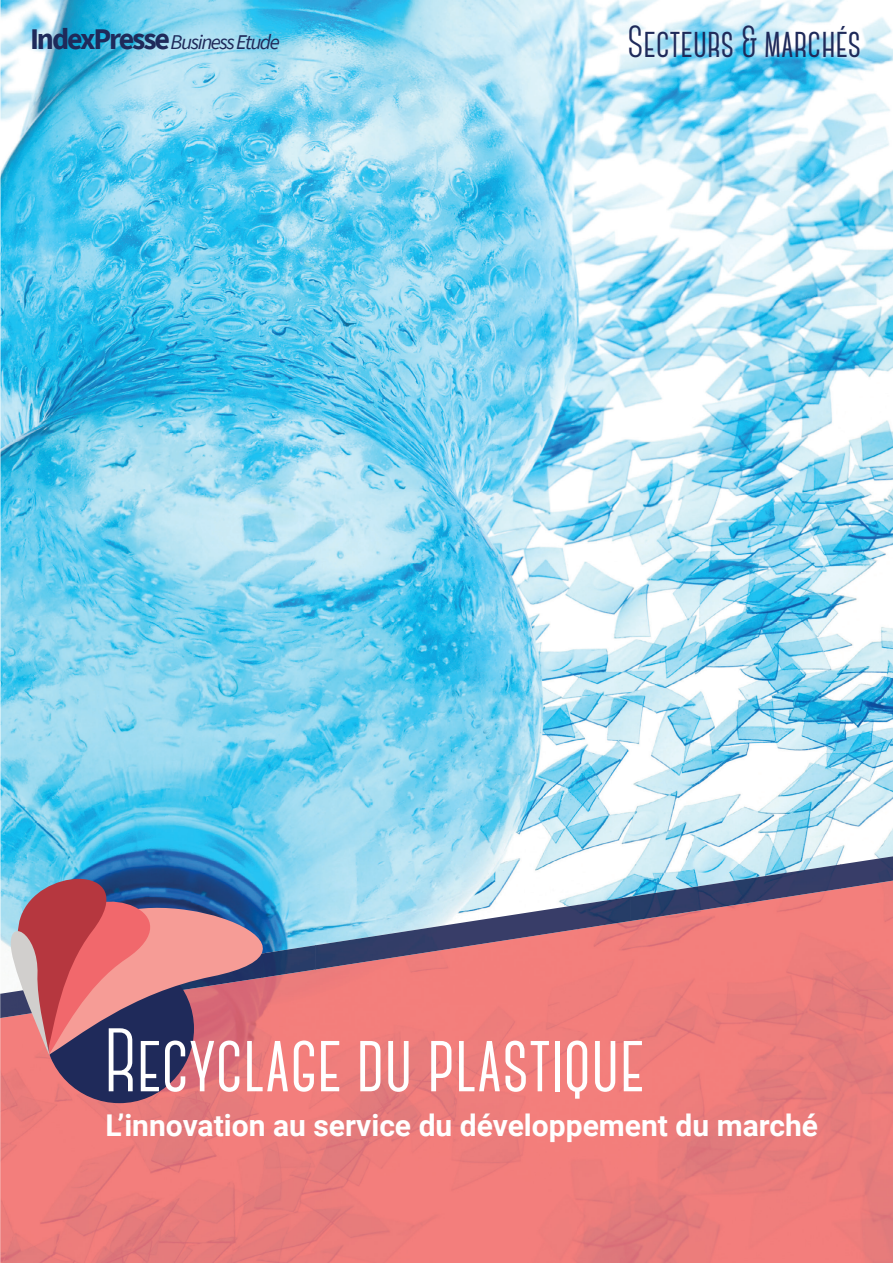
<style>
.page{position:relative;width:893px;height:1263px;background:#fff}
.page>*{position:absolute;margin:0;border:0;box-sizing:border-box;transform-origin:0 0}
.t1{font:700 90px "Canter";color:#fff}
.t2{font:700 45px "Canter";color:#1f2a5a}
.t3{font:700 30px "Roboto";color:#fff}
.t4{font:italic 21px "Source Sans Pro";letter-spacing:-.07em;color:#1f2a5a}
.s1{font-weight:700;font-style:normal;font-size:30px}
</style>
<div class="page">
<img style="left:0;top:0;width:893px;height:905px">
<img style="left:578px;top:881px;width:315px;height:382px">
<img style="left:263px;top:969px;width:315px;height:294px">
<img style="left:0;top:1055px;width:263px;height:208px">
<img style="left:630px;top:864px;width:211px;height:57px">
<img style="left:840px;top:856px;width:53px;height:33px">
<img style="left:348px;top:905px;width:230px;height:64px">
<img style="left:578px;top:897px;width:53px;height:32px">
<div style="left:46px;top:955px;width:147px;height:147px;background:#1f2a5a;border-radius:50%"></div>
<svg style="left:194px;top:882px;width:154px;height:173px;background:#a88194"></svg>
<svg style="left:0;top:878px;width:194px;height:178px"></svg>
<p class="t4" style="left:30px;top:29px;width:251px"><span class="s1">IndexPresse</span> Business Etude</p>
<h2 class="t2" style="left:627px;top:20px;width:235px">Secteurs &amp; marchés</h2>
<h1 class="t1" style="left:104px;top:1016px;width:542px">Recyclage du plastique</h1>
<p class="t3" style="left:105px;top:1104px;width:714px">L’innovation au service du développement du marché</p>
</div>
